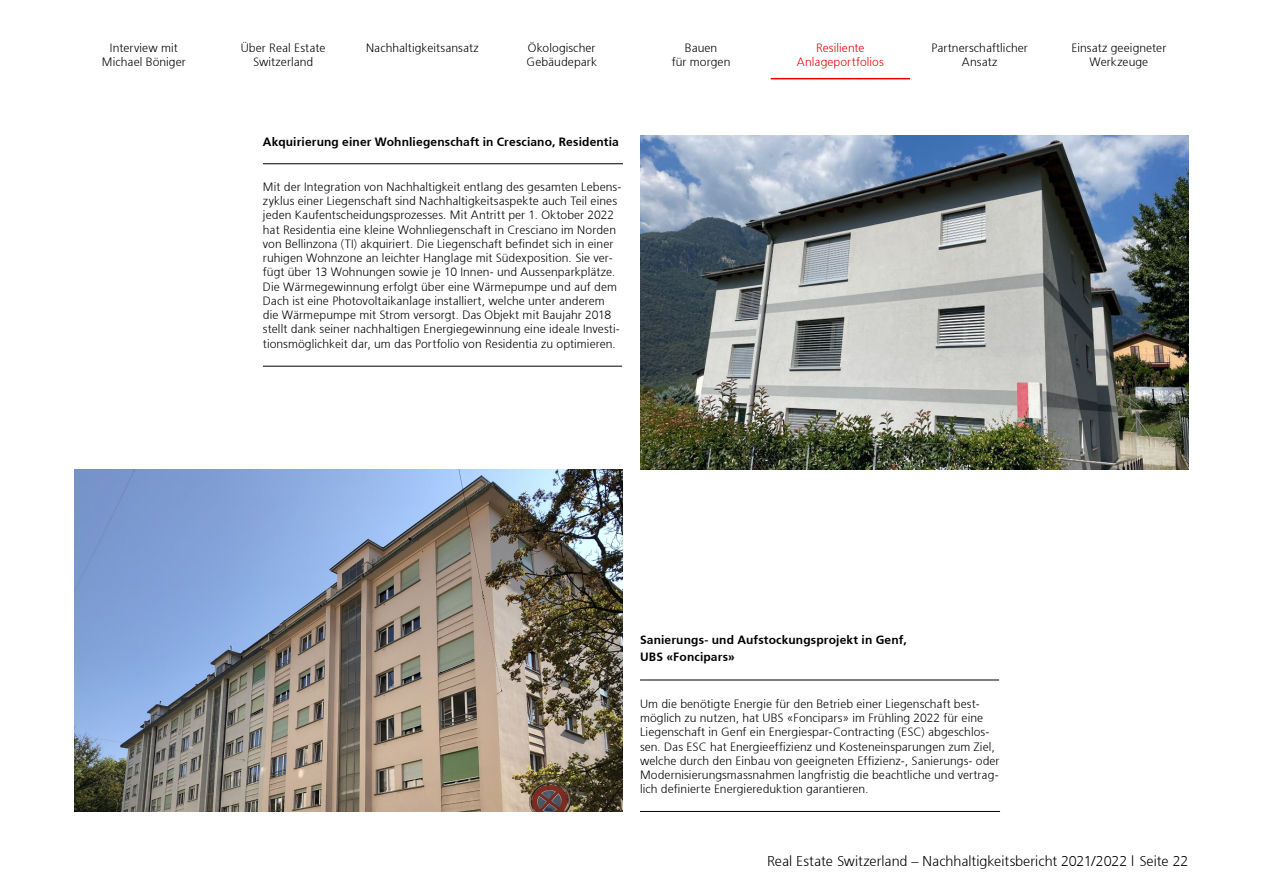
<style>
.page{position:relative;width:1263px;height:893px;background:#fff}
.page>*{position:absolute;margin:0;border:0;box-sizing:border-box;transform-origin:0 0}
.t1{font:300 14.25px "Frutiger 45";color:#000}
.t2{font:300 12px/14.2px "Frutiger 45";letter-spacing:.005em;color:#000;text-align:center}
.t3{font:300 12px/16.5px "Frutiger 45";letter-spacing:.015em;color:#000}
.t4{font:300 12px/14.2px "Frutiger 45";letter-spacing:.01em;color:#e60000;text-align:center}
</style>
<div class="page">
<hr style="left:771px;top:78px;width:139px;height:1px;background:#e60000">
<img style="left:74px;top:470px;width:549px;height:342px">
<img style="left:640px;top:135px;width:548px;height:335px">
<hr style="left:640px;top:680px;width:359px;height:1px;background:#000">
<hr style="left:640px;top:811px;width:360px;height:1px;background:#000">
<hr style="left:263px;top:163px;width:360px;height:1px;background:#000">
<hr style="left:263px;top:366px;width:359px;height:1px;background:#000">
<p class="t2" style="left:102px;top:40px;width:85px">Interview mit<br>Michael Böniger</p>
<p class="t2" style="left:241px;top:40px;width:86px">Über Real Estate<br>Switzerland</p>
<p class="t2" style="left:366px;top:40px;width:114px">Nachhaltigkeitsansatz</p>
<p class="t2" style="left:526px;top:40px;width:72px;text-align:left">Ökologischer<br>Gebäudepark</p>
<p class="t2" style="left:672px;top:40px;width:60px">Bauen<br>für morgen</p>
<p class="t4" style="left:797px;top:40px;width:88px">Resiliente<br>Anlageportfolios</p>
<p class="t2" style="left:931px;top:40px;width:98px">Partnerschaftlicher<br>Ansatz</p>
<p class="t2" style="left:1071px;top:40px;width:96px">Einsatz geeigneter<br>Werkzeuge</p>
<p class="t3" style="left:263px;top:133px;width:357px">Akquirierung einer Wohnliegenschaft in Cresciano, Residentia</p>
<p class="t2" style="left:263px;top:180px;width:360px;text-align:left">Mit der Integration von Nachhaltigkeit entlang des gesamten Lebens&shy;zyklus einer Liegenschaft sind Nachhaltigkeitsaspekte auch Teil eines jeden Kaufentscheidungsprozesses. Mit Antritt per 1. Oktober 2022 hat Residentia eine kleine Wohnliegenschaft in Cresciano im Norden von Bellinzona (TI) akquiriert. Die Liegenschaft befindet sich in einer ruhigen Wohnzone an leichter Hanglage mit Südexposition. Sie ver&shy;fügt über 13 Wohnungen sowie je 10 Innen- und Aussenparkplätze.<br>Die Wärmegewinnung erfolgt über eine Wärmepumpe und auf dem Dach ist eine Photovoltaikanlage installiert, welche unter anderem die Wärmepumpe mit Strom versorgt. Das Objekt mit Baujahr 2018 stellt dank seiner nachhaltigen Energiegewinnung eine ideale Investi&shy;tionsmöglichkeit dar, um das Portfolio von Residentia zu optimieren.</p>
<p class="t3" style="left:640px;top:631px;width:268px">Sanierungs- und Aufstockungsprojekt in Genf,<br>UBS «Foncipars»</p>
<p class="t2" style="left:640px;top:696px;width:361px;text-align:left">Um die benötigte Energie für den Betrieb einer Liegenschaft best&shy;möglich zu nutzen, hat UBS «Foncipars» im Frühling 2022 für eine Liegenschaft in Genf ein Energiespar-Contracting (ESC) abgeschlos&shy;sen. Das ESC hat Energieeffizienz und Kosteneinsparungen zum Ziel, welche durch den Einbau von geeigneten Effizienz-, Sanierungs- oder Modernisierungsmassnahmen langfristig die beachtliche und vertrag&shy;lich definierte Energiereduktion garantieren.</p>
<p class="t1" style="left:767px;top:852px;width:423px">Real Estate Switzerland – Nachhaltigkeitsbericht 2021/2022 | Seite 22</p>
</div>
